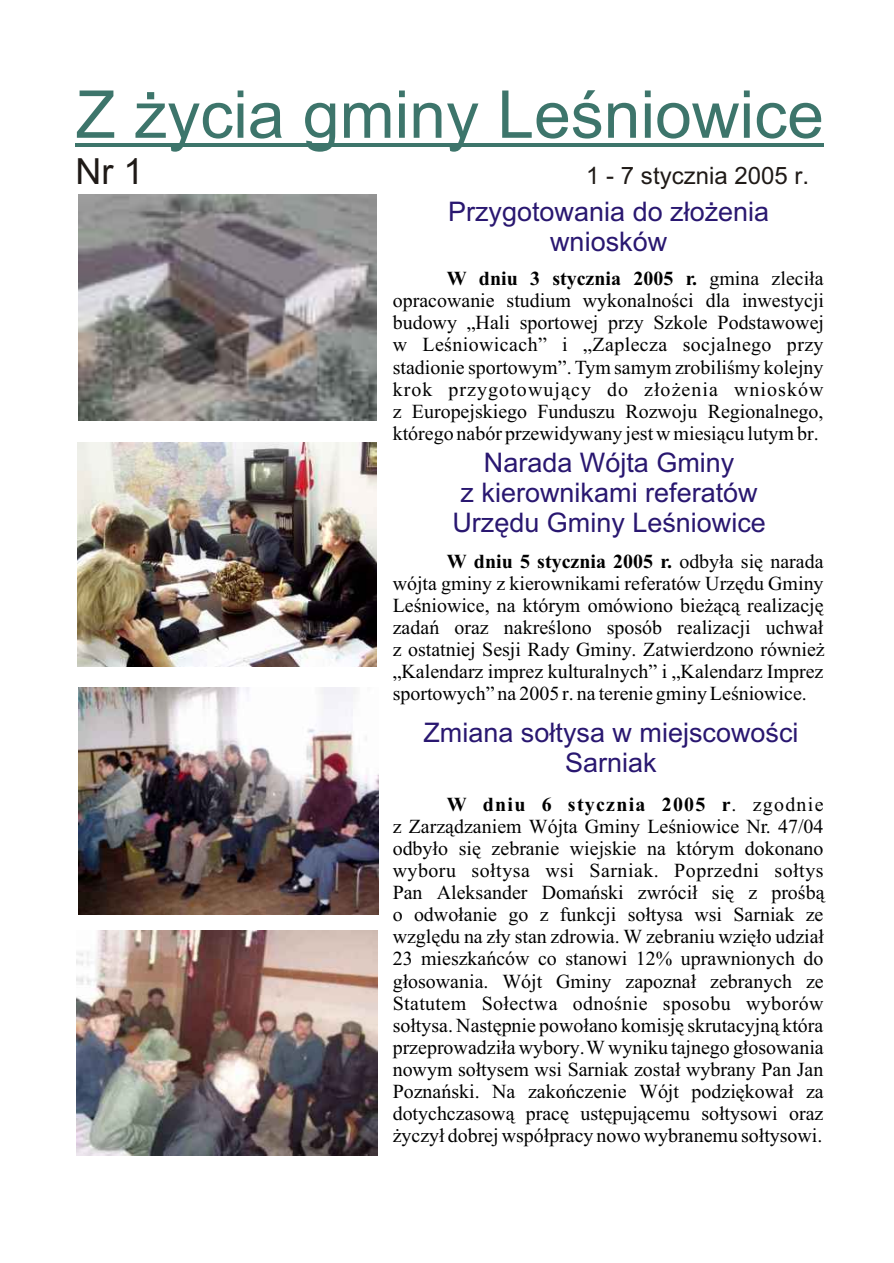
<style>
.page{position:relative;width:894px;height:1263px;background:#fff}
.page>*{position:absolute;margin:0;border:0;box-sizing:border-box;transform-origin:0 0}
.t1{font:66px "Arial CE";color:#3d756b}
.t2{font:36px "Arial CE";color:#1f1a17}
.t3{font:27px/30.2px "Arial CE";color:#291770;text-align:center}
.t4{font:24px "Arial CE";color:#1f1a17}
.t5{font:19.95px/22px "Times New Roman CE";color:#000;text-align:justify}
.s1{font-weight:700}
</style>
<div class="page">
<hr style="left:76px;top:144px;width:748px;height:3px;background:#3d756b">
<img style="left:77px;top:442px;width:299px;height:225px">
<img style="left:77px;top:931px;width:301px;height:225px">
<img style="left:78px;top:194px;width:299px;height:227px">
<img style="left:78px;top:687px;width:300px;height:227px">
<h1 class="t1" style="left:76px;top:90px;width:750px">Z ¿ycia gminy Leœniowice</h1>
<h2 class="t2" style="left:76px;top:158px;width:70px">Nr 1</h2>
<p class="t4" style="left:586px;top:167px;width:224px">1 - 7 stycznia 2005 r.</p>
<h3 class="t3" style="left:448px;top:199px;width:323px">Przygotowania do z³o¿enia wniosków</h3>
<p class="t5" style="left:393px;top:269px;width:433px;text-indent:54px"><span class="s1">W dniu 3 stycznia 2005 r.</span> gmina zleci³a opracowanie studium wykonalnoœci dla inwestycji budowy „Hali sportowej przy Szkole Podstawowej w Leœniowicach” i „Zaplecza socjalnego przy stadionie sportowym”. Tym samym zrobiliœmy kolejny krok przygotowuj¹cy do z³o¿enia wniosków z Europejskiego Funduszu Rozwoju Regionalnego, którego nabór przewidywany jest w miesi¹cu lutym br.</p>
<h3 class="t3" style="left:452px;top:449px;width:315px">Narada Wójta Gminy<br>z kierownikami referatów<br>Urzêdu Gminy Leœniowice</h3>
<p class="t5" style="left:393px;top:552px;width:434px;text-indent:54px"><span class="s1">W dniu 5 stycznia 2005 r.</span> odby³a siê narada wójta gminy z kierownikami referatów Urzêdu Gminy Leœniowice, na którym omówiono bie¿¹c¹ realizacjê zadañ oraz nakreœlono sposób realizacji uchwa³ z ostatniej Sesji Rady Gminy. Zatwierdzono równie¿ „Kalendarz imprez kulturalnych” i „Kalendarz Imprez sportowych” na 2005 r. na terenie gminy Leœniowice.</p>
<h3 class="t3" style="left:423px;top:720px;width:377px">Zmiana so³tysa w miejscowoœci<br>Sarniak</h3>
<p class="t5" style="left:393px;top:795px;width:433px;text-indent:54px"><span class="s1">W dniu 6 stycznia 2005 r</span>. zgodnie z Zarz¹dzaniem Wójta Gminy Leœniowice Nr. 47/04 odby³o siê zebranie wiejskie na którym dokonano wyboru so³tysa wsi Sarniak. Poprzedni so³tys Pan Aleksander Domañski zwróci³ siê z proœb¹ o odwo³anie go z funkcji so³tysa wsi Sarniak ze wzglêdu na z³y stan zdrowia. W zebraniu wziê³o udzia³<br>23 mieszkañców co stanowi 12% uprawnionych do g³osowania. Wójt Gminy zapozna³ zebranych ze Statutem So³ectwa odnoœnie sposobu wyborów so³tysa. Nastêpnie powo³ano komisjê skrutacyjn¹ która przeprowadzi³a wybory. W wyniku tajnego g³osowania nowym so³tysem wsi Sarniak zosta³ wybrany Pan Jan Poznañski. Na zakoñczenie Wójt podziêkowa³ za dotychczasow¹ pracê ustêpuj¹cemu so³tysowi oraz ¿yczy³ dobrej wspó³pracy nowo wybranemu so³tysowi.</p>
</div>
